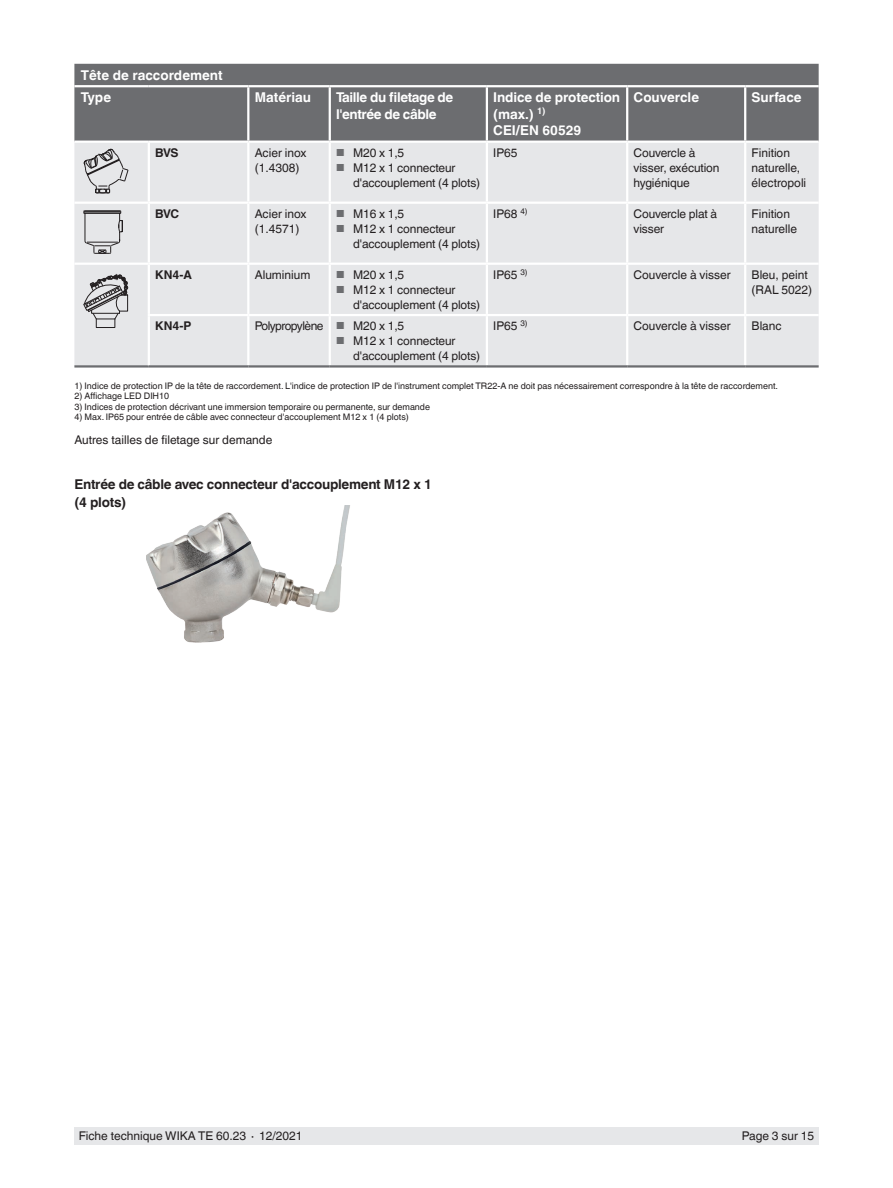
<style>
.page{position:relative;width:893px;height:1188px;background:#fff}
.page>*{position:absolute;margin:0;border:0;box-sizing:border-box;transform-origin:0 0}
.t1{font:700 13.5px/16.5px "Helvetica World";letter-spacing:-.01em;color:#fff}
.t2{font:700 13.5px/18px "Helvetica World";letter-spacing:-.02em;color:#231f20}
.t3{font:700 13.5px/16.5px "Helvetica World";letter-spacing:-.03em;color:#fff}
.t4{font:12px/15px "Helvetica World";letter-spacing:-.01em;color:#231f20}
.t5{font:12px "Helvetica World";letter-spacing:-.045em;color:#231f20}
.t6{font:700 12px "Helvetica World";letter-spacing:-.015em;color:#231f20}
.t7{font:9px "Helvetica World";color:#231f20}
.t8{font:5.7px "Arial";color:#231f20}
.s1{font-size:10.2px;color:#6c6d70}
</style>
<div class="page">
<div style="left:74px;top:1128px;width:745px;height:17px;background:#e6e7e9"></div>
<div style="left:74px;top:64px;width:745px;height:77px;background:#6c6d70"></div>
<div style="left:74px;top:143px;width:745px;height:222px;background:#e6e7e9"></div>
<hr style="left:74px;top:365px;width:75px;height:3px;background:#6c6d70">
<hr style="left:74px;top:85px;width:75px;height:2px;background:#fff">
<hr style="left:149px;top:85px;width:99px;height:2px;background:#fff">
<hr style="left:248px;top:85px;width:82px;height:2px;background:#fff">
<hr style="left:247px;top:87px;width:2px;height:54px;background:#fff">
<hr style="left:330px;top:85px;width:157px;height:2px;background:#fff">
<hr style="left:329px;top:87px;width:2px;height:54px;background:#fff">
<hr style="left:487px;top:85px;width:140px;height:2px;background:#fff">
<hr style="left:486px;top:87px;width:2px;height:54px;background:#fff">
<hr style="left:627px;top:85px;width:118px;height:2px;background:#fff">
<hr style="left:626px;top:87px;width:2px;height:54px;background:#fff">
<hr style="left:745px;top:85px;width:74px;height:2px;background:#fff">
<hr style="left:744px;top:87px;width:2px;height:54px;background:#fff">
<hr style="left:148px;top:143px;width:2px;height:59px;background:#fff">
<hr style="left:247px;top:143px;width:2px;height:59px;background:#fff">
<hr style="left:329px;top:143px;width:2px;height:59px;background:#fff">
<hr style="left:486px;top:143px;width:2px;height:59px;background:#fff">
<hr style="left:626px;top:143px;width:2px;height:59px;background:#fff">
<hr style="left:744px;top:143px;width:2px;height:59px;background:#fff">
<hr style="left:74px;top:202px;width:75px;height:2px;background:#fff">
<hr style="left:149px;top:202px;width:99px;height:2px;background:#fff">
<hr style="left:148px;top:204px;width:2px;height:59px;background:#fff">
<hr style="left:248px;top:202px;width:82px;height:2px;background:#fff">
<hr style="left:247px;top:204px;width:2px;height:59px;background:#fff">
<hr style="left:330px;top:202px;width:157px;height:2px;background:#fff">
<hr style="left:329px;top:204px;width:2px;height:59px;background:#fff">
<hr style="left:487px;top:202px;width:140px;height:2px;background:#fff">
<hr style="left:486px;top:204px;width:2px;height:59px;background:#fff">
<hr style="left:627px;top:202px;width:118px;height:2px;background:#fff">
<hr style="left:626px;top:204px;width:2px;height:59px;background:#fff">
<hr style="left:745px;top:202px;width:74px;height:2px;background:#fff">
<hr style="left:744px;top:204px;width:2px;height:59px;background:#fff">
<hr style="left:74px;top:263px;width:75px;height:2px;background:#fff">
<hr style="left:149px;top:263px;width:99px;height:2px;background:#fff">
<hr style="left:148px;top:265px;width:2px;height:49px;background:#fff">
<hr style="left:248px;top:263px;width:82px;height:2px;background:#fff">
<hr style="left:247px;top:265px;width:2px;height:49px;background:#fff">
<hr style="left:330px;top:263px;width:157px;height:2px;background:#fff">
<hr style="left:329px;top:265px;width:2px;height:49px;background:#fff">
<hr style="left:487px;top:263px;width:140px;height:2px;background:#fff">
<hr style="left:486px;top:265px;width:2px;height:49px;background:#fff">
<hr style="left:627px;top:263px;width:118px;height:2px;background:#fff">
<hr style="left:626px;top:265px;width:2px;height:49px;background:#fff">
<hr style="left:745px;top:263px;width:74px;height:2px;background:#fff">
<hr style="left:744px;top:265px;width:2px;height:49px;background:#fff">
<hr style="left:148px;top:314px;width:100px;height:2px;background:#fff">
<hr style="left:148px;top:316px;width:2px;height:49px;background:#fff">
<hr style="left:248px;top:314px;width:82px;height:2px;background:#fff">
<hr style="left:247px;top:316px;width:2px;height:49px;background:#fff">
<hr style="left:330px;top:314px;width:157px;height:2px;background:#fff">
<hr style="left:329px;top:316px;width:2px;height:49px;background:#fff">
<hr style="left:487px;top:314px;width:140px;height:2px;background:#fff">
<hr style="left:486px;top:316px;width:2px;height:49px;background:#fff">
<hr style="left:627px;top:314px;width:118px;height:2px;background:#fff">
<hr style="left:626px;top:316px;width:2px;height:49px;background:#fff">
<hr style="left:745px;top:314px;width:74px;height:2px;background:#fff">
<hr style="left:744px;top:316px;width:2px;height:49px;background:#fff">
<hr style="left:149px;top:365px;width:99px;height:3px;background:#6c6d70">
<hr style="left:248px;top:365px;width:82px;height:3px;background:#6c6d70">
<hr style="left:330px;top:365px;width:157px;height:3px;background:#6c6d70">
<hr style="left:487px;top:365px;width:140px;height:3px;background:#6c6d70">
<hr style="left:627px;top:365px;width:118px;height:3px;background:#6c6d70">
<hr style="left:745px;top:365px;width:74px;height:3px;background:#6c6d70">
<svg style="left:83px;top:147px;width:46px;height:47px;background:#c4c4c6"></svg>
<svg style="left:83px;top:210px;width:40px;height:44px;background:#c2c3c4"></svg>
<div style="left:96px;top:319px;width:19px;height:9px;border:1px solid #231f20"></div>
<svg style="left:83px;top:274px;width:45px;height:46px;background:#acacad"></svg>
<img style="left:146px;top:506px;width:204px;height:136px">
<p class="t1" style="left:81px;top:64px;width:143px;line-height:22.5px">Tête de raccordement<br>Type</p>
<p class="t1" style="left:255px;top:89px;width:58px">Matériau</p>
<p class="t3" style="left:336px;top:89px;width:119px">Taille du filetage de l'entrée de câble</p>
<p class="t1" style="left:493px;top:89px;width:128px">Indice de protection (max.) <sup>1)<br></sup>CEI/EN 60529</p>
<p class="t1" style="left:634px;top:89px;width:67px">Couvercle</p>
<p class="t1" style="left:752px;top:89px;width:52px">Surface</p>
<p class="t6" style="left:155px;top:146px;width:25px">BVS</p>
<p class="t4" style="left:255px;top:145px;width:53px">Acier inox (1.4308)</p>
<p class="t4" style="left:336px;top:145px;width:70px"><span class="s1">■</span> M20 x 1,5</p>
<p class="t4" style="left:353px;top:160px;width:129px;text-indent:-17px"><span class="s1">■</span> M12 x 1 connecteur d'accouplement (4 plots)</p>
<p class="t4" style="left:493px;top:145px;width:26px">IP65</p>
<p class="t4" style="left:634px;top:145px;width:87px">Couvercle à visser, exécution hygiénique</p>
<p class="t4" style="left:752px;top:145px;width:56px">Finition naturelle, électropoli</p>
<p class="t4" style="left:493px;top:206px;width:36px">IP68 <sup>4)</sup></p>
<p class="t4" style="left:634px;top:206px;width:85px">Couvercle plat à visser</p>
<p class="t4" style="left:752px;top:206px;width:47px">Finition naturelle</p>
<p class="t6" style="left:155px;top:207px;width:25px">BVC</p>
<p class="t4" style="left:255px;top:206px;width:53px">Acier inox (1.4571)</p>
<p class="t4" style="left:336px;top:206px;width:70px"><span class="s1">■</span> M16 x 1,5</p>
<p class="t8" style="left:267px;top:208px;width:19px">1/4000</p>
<p class="t8" style="left:349px;top:209px;width:19px">5/6000</p>
<p class="t8" style="left:498px;top:208px;width:37px">7/8000 DIH50</p>
<p class="t8" style="left:671px;top:208px;width:18px">KN4-P</p>
<p class="t8" style="left:748px;top:208px;width:13px">BVC</p>
<p class="t4" style="left:353px;top:221px;width:129px;text-indent:-17px"><span class="s1">■</span> M12 x 1 connecteur d'accouplement (4 plots)</p>
<p class="t6" style="left:155px;top:268px;width:38px">KN4-A</p>
<p class="t4" style="left:255px;top:267px;width:57px">Aluminium</p>
<p class="t4" style="left:336px;top:267px;width:70px"><span class="s1">■</span> M20 x 1,5</p>
<p class="t4" style="left:353px;top:282px;width:129px;text-indent:-17px"><span class="s1">■</span> M12 x 1 connecteur d'accouplement (4 plots)</p>
<p class="t6" style="left:155px;top:319px;width:38px">KN4-P</p>
<p class="t5" style="left:255px;top:319px;width:151px">Polypropylène <span class="s1">■</span> M20 x 1,5</p>
<p class="t4" style="left:353px;top:333px;width:129px;text-indent:-17px"><span class="s1">■</span> M12 x 1 connecteur d'accouplement (4 plots)</p>
<p class="t4" style="left:493px;top:267px;width:36px">IP65 <sup>3)</sup></p>
<p class="t4" style="left:634px;top:267px;width:99px">Couvercle à visser</p>
<p class="t4" style="left:752px;top:267px;width:62px">Bleu, peint (RAL 5022)</p>
<p class="t4" style="left:493px;top:318px;width:36px">IP65 <sup>3)</sup></p>
<p class="t4" style="left:634px;top:318px;width:99px">Couvercle à visser</p>
<p class="t4" style="left:752px;top:318px;width:32px">Blanc</p>
<p class="t7" style="left:74px;top:380px;width:705px">1) Indice de protection IP de la tête de raccordement. L'indice de protection IP de l'instrument complet TR22-A ne doit pas nécessairement correspondre à la tête de raccordement.</p>
<p class="t7" style="left:74px;top:391px;width:96px">2) Affichage LED DIH10</p>
<p class="t7" style="left:74px;top:401px;width:357px">3) Indices de protection décrivant une immersion temporaire ou permanente, sur demande</p>
<p class="t7" style="left:74px;top:412px;width:336px">4) Max. IP65 pour entrée de câble avec connecteur d'accouplement M12 x 1 (4 plots)</p>
<p class="t4" style="left:74px;top:432px;width:199px">Autres tailles de filetage sur demande</p>
<p class="t2" style="left:74px;top:475px;width:359px">Entrée de câble avec connecteur d'accouplement M12 x 1 (4 plots)</p>
<p class="t4" style="left:79px;top:1129px;width:225px">Fiche technique WIKA TE 60.23 ∙ 12/2021</p>
<p class="t4" style="left:742px;top:1129px;width:74px">Page 3 sur 15</p>
</div>
